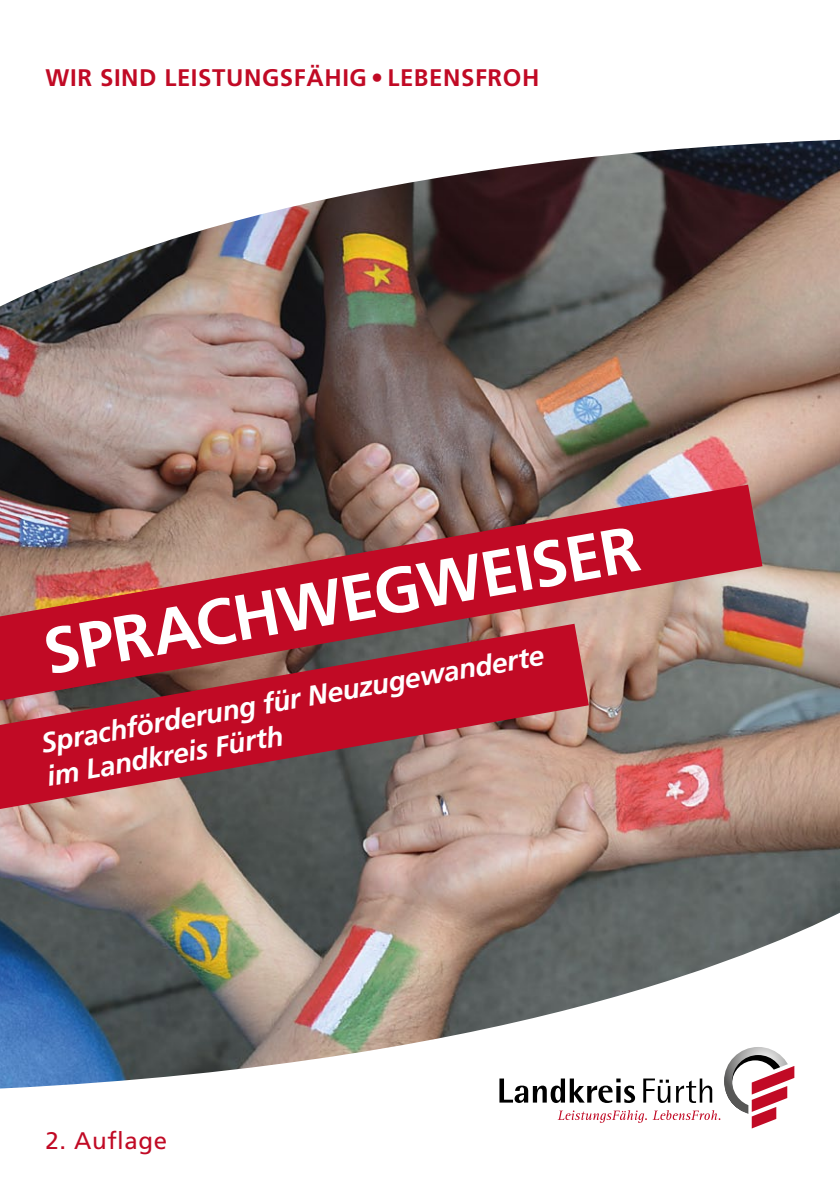
<style>
.page{position:relative;width:840px;height:1191px;background:#fff}
.page>*{position:absolute;margin:0;border:0;box-sizing:border-box;transform-origin:0 0}
.t1{font:700 64.2px "Frutiger";color:#fff}
.t2{font:italic 700 28px/33.6px "Frutiger";color:#fff}
.t3{font:700 24px "Frutiger";letter-spacing:.025em;color:#c10a25}
.t4{font:24px "Frutiger";letter-spacing:.025em;color:#c10a25}
</style>
<div class="page">
<img style="left:0;top:312px;width:839px;height:594px">
<svg style="left:0;top:906px;width:839px;height:183px"></svg>
<svg style="left:84px;top:139px;width:755px;height:173px"></svg>
<img style="left:0;top:484px;width:762px;height:216px">
<svg style="left:0;top:624px;width:588px;height:185px;background:#ac3643"></svg>
<img style="left:723px;top:1047px;width:68px;height:6px">
<svg style="left:499px;top:1053px;width:306px;height:76px"></svg>
<svg style="left:0;top:270px;width:84px;height:42px"></svg>
<p class="t3" style="left:46px;top:64px;width:495px">WIR SIND LEISTUNGSFÄHIG • LEBENSFROH</p>
<h1 class="t1" style="left:38px;top:615px;width:604px;rotate:-10deg">SPRACHWEGWEISER</h1>
<p class="t2" style="left:38px;top:727px;width:511px;rotate:-10deg">Sprachförderung für Neuzugewanderte im Landkreis Fürth</p>
<p class="t4" style="left:46px;top:1126px;width:123px">2. Auflage</p>
</div>
